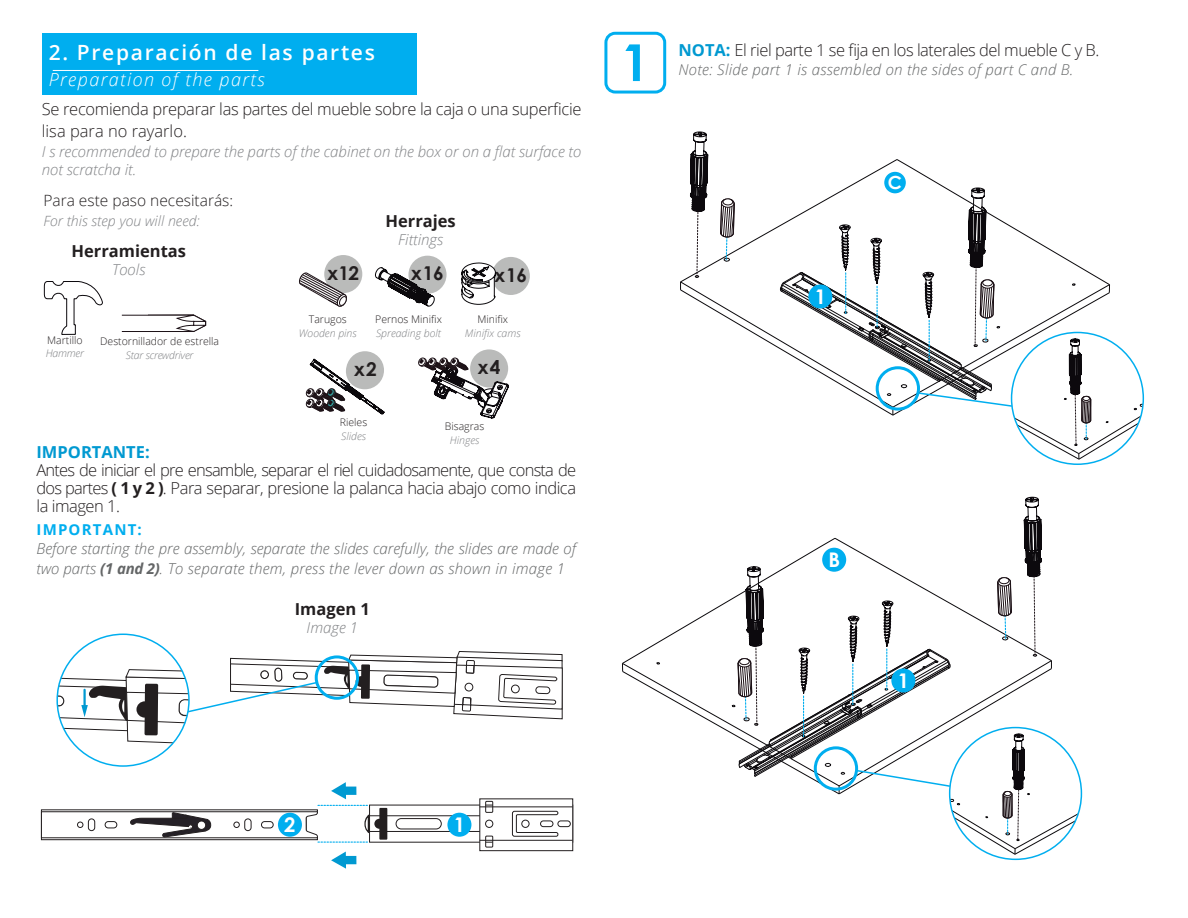
<style>
.page{position:relative;width:1188px;height:918px;background:#fff}
.page>*{position:absolute;margin:0;border:0;box-sizing:border-box;transform-origin:0 0}
.t1{font:700 51px "Century Gothic";color:#00aeef}
.t2{font:600 21px "Open Sans";letter-spacing:.08em;color:#fff}
.t3{font:700 20.25px "Century Gothic";color:#fff}
.t4{font:700 19.05px "Century Gothic";letter-spacing:.03em;color:#231f20}
.t5{font:700 18.15px "Century Gothic";color:#fff}
.t6{font:italic 300 18px "Open Sans";letter-spacing:.08em;color:#fff}
.t7{font:300 16.5px/18px "Open Sans";letter-spacing:-.03em;color:#231f20;text-align:justify}
.t8{font:700 16.5px "Open Sans";color:#231f20}
.t9{font:700 16.5px "Open Sans";color:#0099d1}
.t10{font:300 15.45px "Open Sans";color:#231f20}
.t11{font:italic 300 15px/19.5px "Open Sans";color:#646667}
.t12{font:italic 300 15px/18px "Open Sans";color:#808285}
.t13{font:italic 300 15px "Open Sans";letter-spacing:.02em;color:#646667}
.t14{font:700 15px "Open Sans";letter-spacing:.08em;color:#00aeef}
.t15{font:italic 300 14.1px "Open Sans";color:#808285}
.t16{font:300 10.5px "Open Sans";color:#231f20}
.t17{font:italic 300 10.5px "Open Sans";color:#808285}
.t18{font:italic 300 10.5px "Open Sans";letter-spacing:-.02em;color:#808285}
.s1{font-weight:700}
.s2{font-weight:700;color:#0099d1}
</style>
<div class="page">
<div style="left:42px;top:34px;width:375px;height:61px;background:#00aeef"></div>
<hr style="left:53px;top:70px;width:205px;height:1px;background:#fff">
<div style="left:324px;top:255px;width:38px;height:38px;background:#babbba;border-radius:50%"></div>
<svg style="left:299px;top:273px;width:48px;height:34px"></svg>
<div style="left:492px;top:257px;width:38px;height:38px;background:#babbba;border-radius:50%"></div>
<svg style="left:461px;top:261px;width:39px;height:44px"></svg>
<div style="left:408px;top:256px;width:39px;height:38px;background:#babbba;border-radius:50%"></div>
<svg style="left:375px;top:266px;width:60px;height:41px"></svg>
<svg style="left:121px;top:314px;width:85px;height:18px"></svg>
<svg style="left:44px;top:281px;width:59px;height:54px"></svg>
<svg style="left:622px;top:497px;width:459px;height:358px"></svg>
<svg style="left:57px;top:633px;width:506px;height:115px"></svg>
<svg style="left:41px;top:782px;width:533px;height:87px"></svg>
<div style="left:447px;top:813px;width:24px;height:24px;background:#00aeef;border-radius:50%"></div>
<div style="left:891px;top:668px;width:24px;height:25px;background:#00aeef;border-radius:50%"></div>
<div style="left:278px;top:813px;width:24px;height:24px;background:#00aeef;border-radius:50%"></div>
<div style="left:470px;top:349px;width:38px;height:39px;background:#babbba;border-radius:50%"></div>
<svg style="left:418px;top:357px;width:91px;height:62px"></svg>
<svg style="left:305px;top:351px;width:79px;height:63px"></svg>
<div style="left:604px;top:32px;width:62px;height:62px;border:3px solid #00aeef;border-radius:9px"></div>
<svg style="left:680px;top:132px;width:463px;height:328px"></svg>
<div style="left:808px;top:284px;width:24px;height:25px;background:#00aeef;border-radius:50%"></div>
<p class="t2" style="left:49px;top:38px;width:328px">2. Preparación de las partes</p>
<p class="t6" style="left:49px;top:67px;width:218px">Preparation of the parts</p>
<p class="t7" style="left:42px;top:99px;width:541px;line-height:21px">Se recomienda preparar las partes del mueble sobre la caja o una superficie lisa para no rayarlo.</p>
<p class="t12" style="left:42px;top:143px;width:541px">I s recommended to prepare the parts of the cabinet on the box or on a flat surface to not scratcha it.</p>
<p class="t10" style="left:43px;top:190px;width:191px">Para este paso necesitarás:</p>
<p class="t15" style="left:43px;top:211px;width:158px">For this step you will need:</p>
<p class="t8" style="left:386px;top:210px;width:72px">Herrajes</p>
<p class="t12" style="left:398px;top:230px;width:47px">Fittings</p>
<p class="t8" style="left:72px;top:239px;width:116px">Herramientas</p>
<p class="t12" style="left:112px;top:260px;width:35px">Tools</p>
<p class="t4" style="left:327px;top:258px;width:33px">x12</p>
<p class="t4" style="left:411px;top:259px;width:34px">x16</p>
<p class="t4" style="left:495px;top:260px;width:34px">x16</p>
<p class="t16" style="left:47px;top:333px;width:37px">Martillo</p>
<p class="t17" style="left:46px;top:346px;width:40px">Hammer</p>
<p class="t16" style="left:100px;top:334px;width:120px">Destornillador de estrella</p>
<p class="t18" style="left:126px;top:348px;width:69px">Star screwdriver</p>
<p class="t16" style="left:309px;top:312px;width:39px">Tarugos</p>
<p class="t17" style="left:299px;top:326px;width:59px">Wooden pins</p>
<p class="t16" style="left:375px;top:312px;width:68px">Pernos Minifix</p>
<p class="t17" style="left:376px;top:326px;width:66px">Spreading bolt</p>
<p class="t16" style="left:477px;top:312px;width:32px">Minifix</p>
<p class="t17" style="left:465px;top:326px;width:57px">Minifix cams</p>
<p class="t4" style="left:354px;top:354px;width:24px">x2</p>
<p class="t4" style="left:478px;top:353px;width:24px">x4</p>
<p class="t16" style="left:340px;top:415px;width:29px">Rieles</p>
<p class="t17" style="left:341px;top:429px;width:26px">Slides</p>
<p class="t16" style="left:445px;top:419px;width:41px">Bisagras</p>
<p class="t17" style="left:450px;top:433px;width:31px">Hinges</p>
<p class="t9" style="left:37px;top:441px;width:115px">IMPORTANTE:</p>
<p class="t7" style="left:37px;top:461px;width:541px">Antes de iniciar el pre ensamble, separar el riel cuidadosamente, que consta de dos partes <span class="s1">( 1 y 2 )</span>. Para separar, presione la palanca hacia abajo como indica la imagen 1.</p>
<p class="t14" style="left:37px;top:519px;width:107px">IMPORTANT:</p>
<p class="t11" style="left:37px;top:539px;width:541px">Before starting the pre assembly, separate the slides carefully, the slides are made of two parts <span class="s1">(1 and 2)</span>. To separate them, press the lever down as shown in image 1</p>
<p class="t8" style="left:295px;top:597px;width:77px">Imagen 1</p>
<p class="t12" style="left:307px;top:618px;width:53px">Image 1</p>
<h1 class="t1" style="left:621px;top:24px;width:30px">1</h1>
<p class="t7" style="left:678px;top:40px;width:422px"><span class="s2">NOTA:</span> El riel parte 1 se fija en los laterales del mueble C y B.</p>
<p class="t13" style="left:678px;top:59px;width:396px">Note: Slide part 1 is assembled on the sides of part C and B.</p>
<p class="t5" style="left:888px;top:169px;width:16px">C</p>
<p class="t3" style="left:815px;top:281px;width:13px">1</p>
<p class="t3" style="left:828px;top:544px;width:13px">B</p>
<p class="t3" style="left:898px;top:665px;width:13px">1</p>
<p class="t3" style="left:284px;top:809px;width:13px">2</p>
<p class="t3" style="left:454px;top:809px;width:13px">1</p>
</div>
